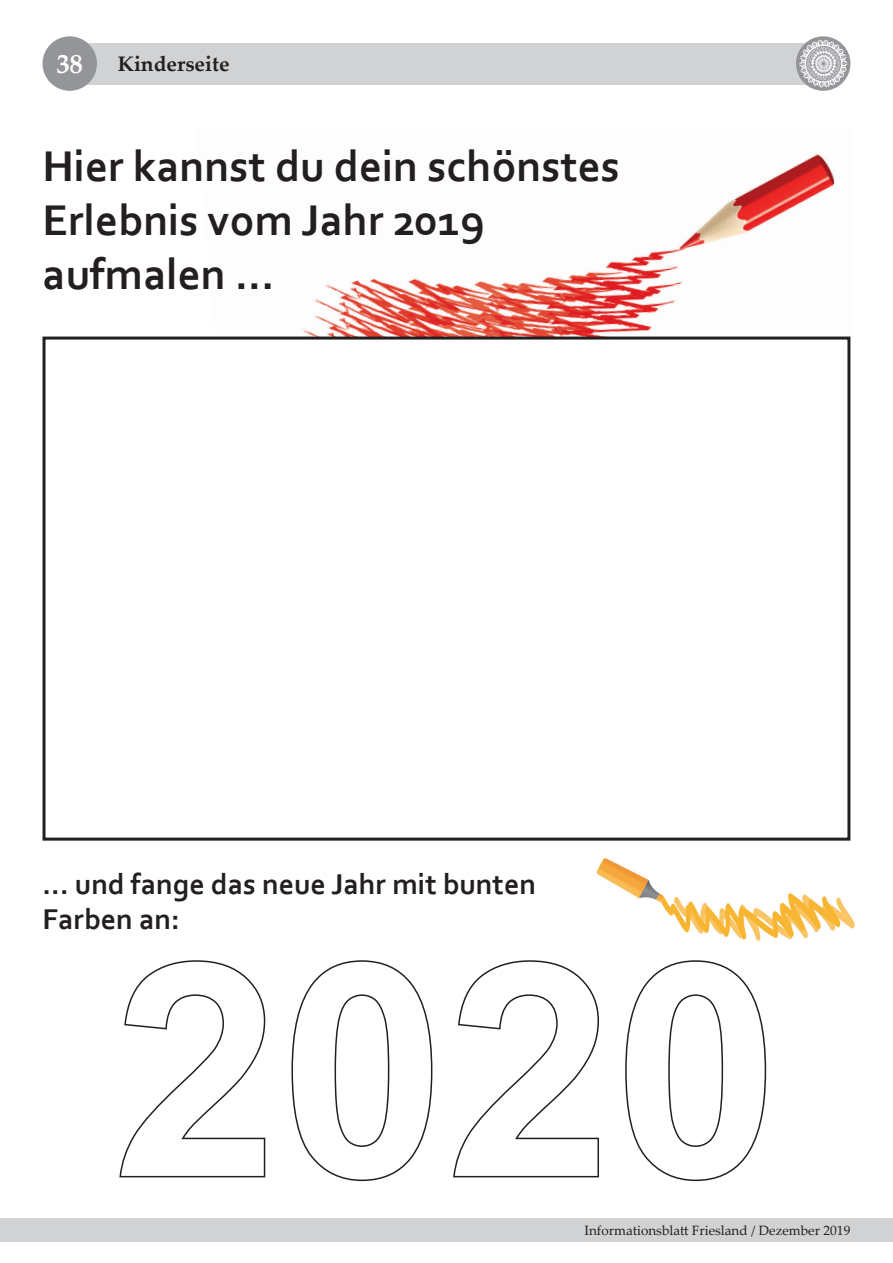
<style>
.page{position:relative;width:893px;height:1263px;background:#fff}
.page>*{position:absolute;margin:0;border:0;box-sizing:border-box;transform-origin:0 0}
.t1{font:700 45px/54px "Corbel";color:#231f20}
.t2{font:700 30px/34.5px "Corbel";color:#231f20}
.t3{font:700 27px "Palatino Linotype";color:#fff}
.t4{font:700 21px "Palatino Linotype";color:#231f20}
.t5{font:13.5px "Palatino Linotype";color:#231f20}
</style>
<div class="page">
<div style="left:70px;top:43px;width:753px;height:42px;background:#d1d2d4"></div>
<svg style="left:796px;top:36px;width:54px;height:55px;background:#bcbdbf"></svg>
<div style="left:43px;top:36px;width:54px;height:55px;background:#939598;border-radius:50%"></div>
<img style="left:799px;top:40px;width:19px;height:23px">
<div style="left:0;top:1219px;width:893px;height:23px;background:#d1d2d4"></div>
<img style="left:596px;top:838px;width:259px;height:103px">
<img style="left:198px;top:154px;width:652px;height:183px">
<div style="left:43px;top:337px;width:807px;height:504px;border:3px solid #231f20"></div>
<svg style="left:119px;top:960px;width:147px;height:218px"></svg>
<svg style="left:291px;top:960px;width:142px;height:222px"></svg>
<svg style="left:453px;top:960px;width:146px;height:218px"></svg>
<svg style="left:625px;top:960px;width:142px;height:222px"></svg>
<p class="t3" style="left:57px;top:45px;width:28px">38</p>
<p class="t4" style="left:118px;top:49px;width:113px">Kinderseite</p>
<p class="t1" style="left:43px;top:138px;width:579px">Hier kannst du dein schönstes<br>Erlebnis vom Jahr 2019 aufmalen ...</p>
<p class="t2" style="left:43px;top:866px;width:495px">... und fange das neue Jahr mit bunten<br>Farben an:</p>
<p class="t5" style="left:584px;top:1220px;width:267px">Informationsblatt Friesland / Dezember 2019</p>
</div>
